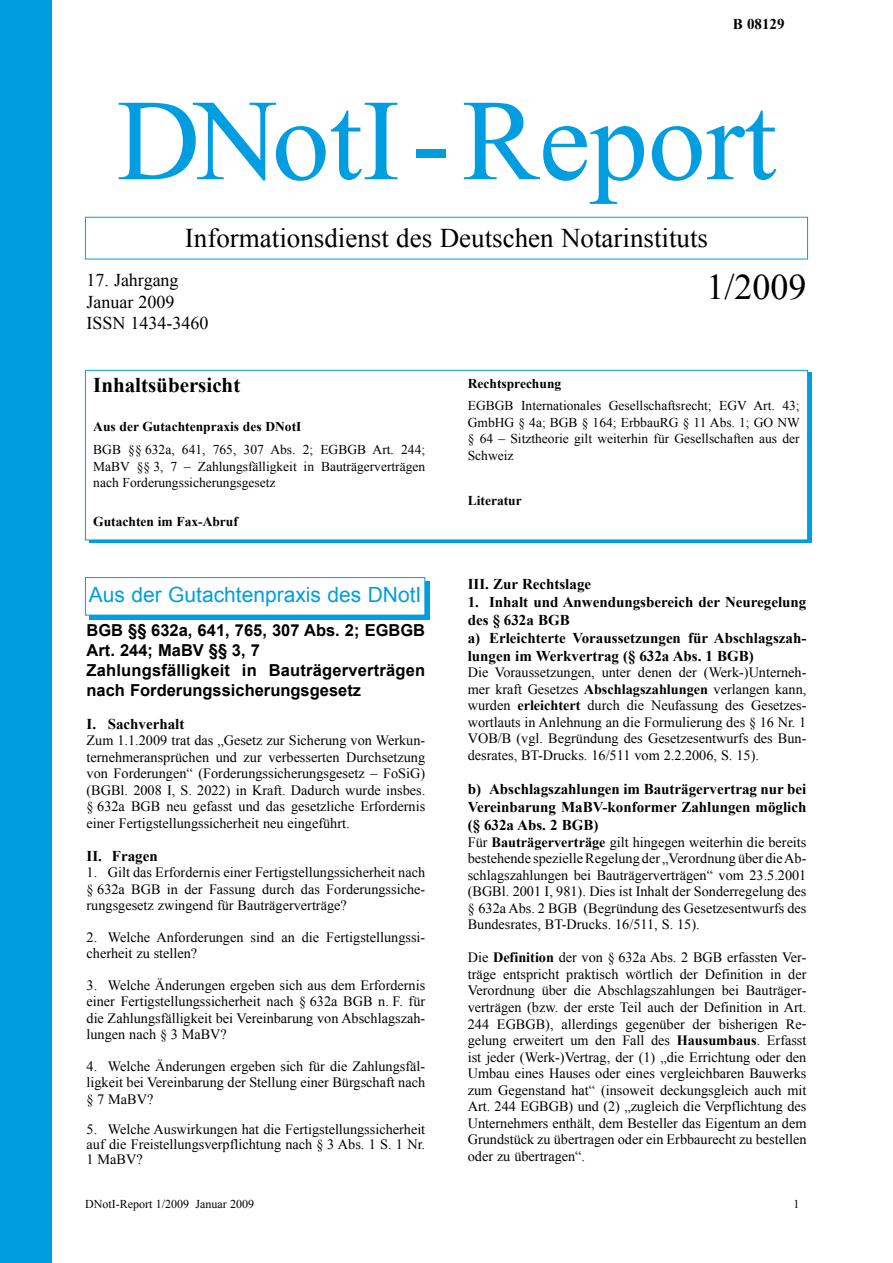
<style>
.page{position:relative;width:893px;height:1263px;background:#fff}
.page>*{position:absolute;margin:0;border:0;box-sizing:border-box;transform-origin:0 0}
.t1{font:115.5px "Times New Roman";color:#009ee0}
.t2{font:36px "Times New Roman";color:#000}
.t3{font:27px "Times New Roman";color:#000}
.t4{font:21px "Arial";color:#009ee0}
.t5{font:700 21px "Times New Roman";color:#000}
.t6{font:18px/21.6px "Times New Roman";color:#000}
.t7{font:700 16.5px/19.8px "Arial";color:#000}
.t8{font:700 15px/18px "Times New Roman";color:#000}
.t9{font:14.25px/16.5px "Times New Roman";color:#000;text-align:justify}
.t10{font:13.5px/16.5px "Times New Roman";color:#000;text-align:justify}
.t11{font:700 13.5px "Times New Roman";color:#000}
.t12{font:12px "Times New Roman";color:#000}
.s1{font-weight:700}
</style>
<div class="page">
<div style="left:0;top:0;width:51px;height:1263px;background:#009ee0"></div>
<div style="left:85px;top:370px;width:723px;height:170px;border:1px solid #009ee0"></div>
<div style="left:89px;top:581px;width:340px;height:39px;background:#009ee0"></div>
<div style="left:85px;top:577px;width:340px;height:38px;background:#fff"></div>
<div style="left:85px;top:577px;width:340px;height:38px;border:1px solid #009ee0"></div>
<p class="t8" style="left:733px;top:14px;width:53px">B 08129</p>
<h1 class="t1" style="left:117px;top:63px;width:661px">DNo-tI-Re-port</h1>
<h3 class="t3" style="left:185px;top:220px;width:437px">In-for-ma-ti-ons-dienst des Deut-schen No-tar-in-s</h3>
<h3 class="t3" style="left:654px;top:220px;width:53px">ti-tuts</h3>
<p class="t6" style="left:87px;top:269px;width:123px">17. Jahr-gang<br>Januar 2009<br>ISSN 1434-3460</p>
<h2 class="t2" style="left:706px;top:262px;width:102px">1/2009</h2>
<h3 class="t5" style="left:93px;top:371px;width:149px">In-halts-über-sicht</h3>
<p class="t11" style="left:93px;top:418px;width:210px">Aus der Gut-ach-ten-pra-xis des DNo-tI</p>
<p class="t10" style="left:93px;top:441px;width:333px">BGB §§ 632a, 641, 765, 307 Abs. 2; EGBGB Art. 244; MaBV §§ 3, 7 – Zahlungsfälligkeit in Bauträgerverträgen nach Forderungssicherungsgesetz</p>
<p class="t11" style="left:93px;top:512px;width:146px">Gut-ach-ten im Fax-Ab- ruf</p>
<h3 class="t4" style="left:89px;top:580px;width:334px">Aus der Gut-ach-ten-pra-xis des DNo-tI</h3>
<p class="t7" style="left:87px;top:621px;width:340px">BGB §§ 632a, 641, 765, 307 Abs. 2; EGBGB Art. 244; MaBV §§ 3, 7<br>Zahlungsfälligkeit in Bauträgerverträgen nach Forderungssicherungsgesetz</p>
<p class="t8" style="left:87px;top:714px;width:99px">I. Sachverhalt</p>
<p class="t9" style="left:87px;top:732px;width:340px;text-align:left">Zum 1.1.2009 trat das „Gesetz zur Sicherung von Werkun&shy;ternehmeransprüchen und zur verbess erten Durchsetzung von Forderungen“ (Forderungssicherungsgesetz – FoSiG) (BGBl. 2008 I, S. 2022) in Kraft. Dadurch wurde insbes. § 632a BGB neu gefasst und das gesetzliche Erfordernis einer Fertigstellungssicherheit neu eingeführt.</p>
<p class="t8" style="left:87px;top:846px;width:73px">II. Fragen</p>
<p class="t9" style="left:87px;top:864px;width:340px">1. Gilt das Erfordernis einer Fertigstellungssicherheit nach § 632a BGB in der Fassung durch das Forderungssiche&shy;rungsgesetz zwingend für Bauträgerverträge?</p>
<p class="t9" style="left:87px;top:929px;width:340px">2. Welche Anforderungen sind an die Fertigstellungssi&shy;cherheit zu stellen?</p>
<p class="t9" style="left:87px;top:977px;width:340px;text-align:left">3. Welche Änderungen ergeben sich aus dem Erfordernis einer Fertigstellungssicherheit nach § 632a BGB n. F. für die Zahlungsfälligkeit bei Vereinbarung von Abschlagszah&shy;lungen nach § 3 MaBV?</p>
<p class="t9" style="left:87px;top:1058px;width:340px">4. Welche Änderungen ergeben sich für die Zahlungsfäl&shy;ligkeit bei Vereinbarung der Stellung einer Bürgschaft nach § 7 MaBV?</p>
<p class="t9" style="left:87px;top:1121px;width:340px;line-height:15px">5. Welche Auswirkungen hat die Fertigstellungssicherheit auf die Freistellungsverpflichtung nach § 3 Abs. 1 S. 1 Nr.<br>1 MaBV?</p>
<p class="t12" style="left:85px;top:1195px;width:171px">DNotI-Report 1/2009 Januar 2009</p>
<p class="t11" style="left:468px;top:374px;width:95px">Rechts-pre-chung</p>
<p class="t10" style="left:468px;top:397px;width:334px">EGBGB Internationales Gesellschaftsrecht; EGV Art. 43; GmbHG § 4a; BGB § 164; ErbbauRG § 11 Abs. 1; GO NW § 64 – Sitztheorie gilt weiterhin für Gesellschaften aus der Schweiz</p>
<p class="t11" style="left:468px;top:491px;width:55px">Literatur</p>
<p class="t8" style="left:468px;top:574px;width:125px">III. Zur Rechtslage</p>
<p class="t8" style="left:468px;top:592px;width:340px">1. Inhalt und Anwendungsbereich der Neuregelung des § 632a BGB<br>a) Erleichterte Voraussetzungen für Abschlagszah&shy;lungen im Werkvertrag (§ 632a Abs. 1 BGB)</p>
<p class="t9" style="left:468px;top:664px;width:340px">Die Vorauss etzungen, unter denen der (Werk-)Unterneh&shy;mer kraft Gesetzes <span class="s1">Abschlagszahlungen</span> verlangen kann, wurden <span class="s1">erleichtert</span> durch die Neufassung des Gesetzes&shy;wortlauts in Anlehnung an die Formulierung des § 16 Nr. 1<br>VOB/B (vgl. Begründung des Gesetzesentwurfs des Bun&shy;desrates, BT-Drucks. 16/511 vom 2.2.2006, S. 15).</p>
<p class="t8" style="left:468px;top:780px;width:340px;text-align:justify">b) Abschlagszahlungen im Bauträgervertrag nur bei Vereinbarung MaBV-konformer Zahlungen möglich (§ 632a Abs. 2 BGB)</p>
<p class="t9" style="left:468px;top:834px;width:340px">Für <span class="s1">Bauträgerverträge</span> gilt hingegen weiterhin die bereits bestehende spezielle Regelung der „Verordnung über die Ab&shy;schlagszahlungen bei Bauträgerverträgen“ vom 23.5.2001 (BGBl. 2001 I, 981). Dies ist Inhalt der Sonderregelung des § 632a Abs. 2 BGB (Begründung des Gesetzesentwurfs des Bundesrates, BT-Drucks. 16/511, S. 15).</p>
<p class="t9" style="left:468px;top:949px;width:340px">Die <span class="s1">Definition</span> der von § 632a Abs. 2 BGB erfassten Ver&shy;träge entspricht praktis ch wörtlich der Definition in der Verordnung über die Abschlagszahlungen bei Bauträger&shy;verträgen (bzw. der erste Teil auch der Definition in Art.<br>244 EGBGB), allerdings gegenüber der bisherigen Re&shy;gelung erweitert um den Fall des <span class="s1">Hausumbaus</span>. Erfasst ist jeder (Werk-)Vertrag, der (1) „die Errichtung oder den Umbau eines Hauses oder eines vergleichbaren Bauwerks zum Gegenstand hat“ (insoweit deckungsgleich auch mit Art. 244 EGBGB) und (2) „zugleich die Verpflichtung des Unternehmers enthält, dem Besteller das Eigentum an dem Grundstück zu übertragen oder ein Erbbaurecht zu bestellen oder zu übertragen“.</p>
</div>
